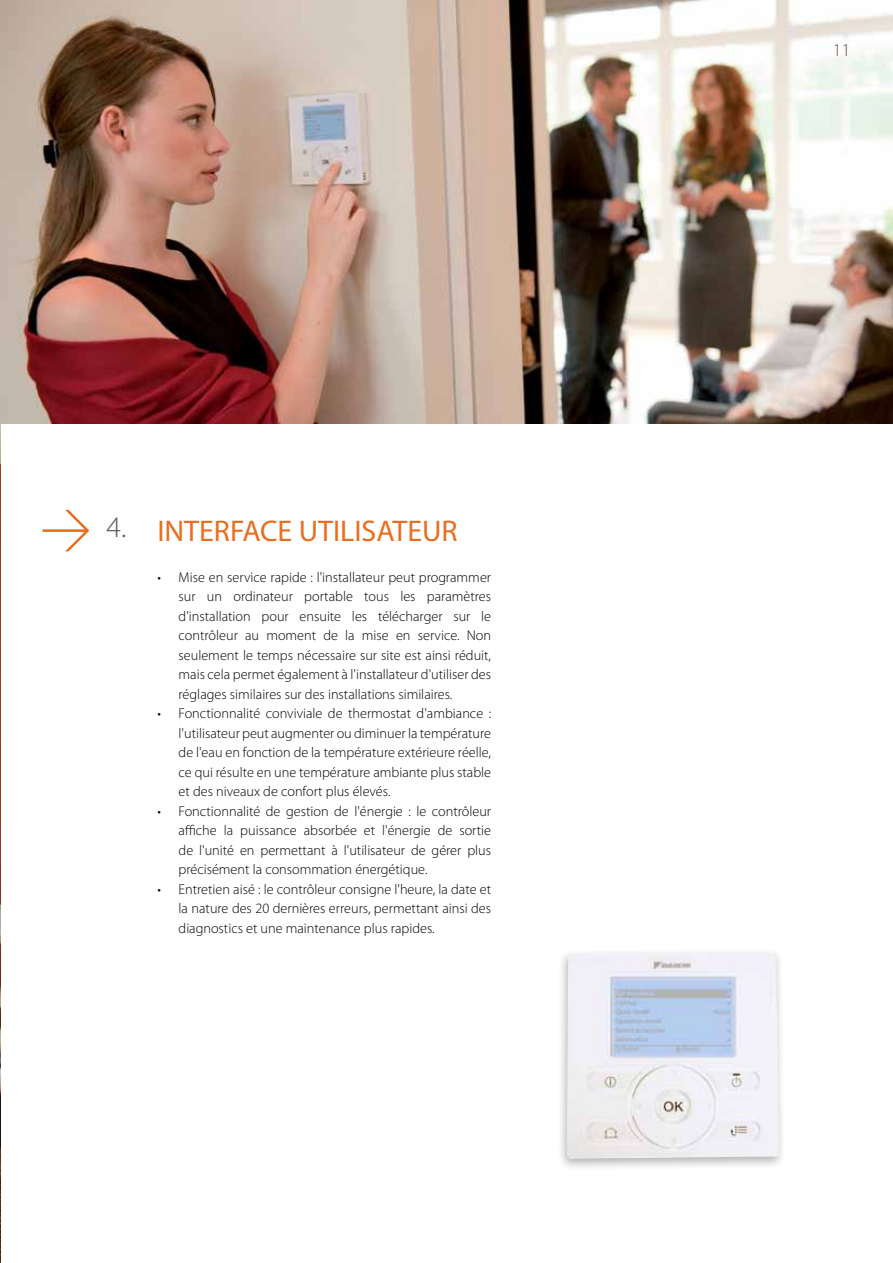
<style>
.page{position:relative;width:893px;height:1263px;background:#fff}
.page>*{position:absolute;margin:0;border:0;box-sizing:border-box;transform-origin:0 0}
.t1{font:30px "Myriad Pro";color:#e96e1f}
.t2{font:300 30px "Myriad Pro";color:#5a5b5d}
.t3{font:300 18px "Myriad Pro";color:#5a5b5d}
.t4{font:300 14.25px/19.5px "Myriad Pro";color:#000;text-align:justify}
</style>
<div class="page">
<img style="left:0;top:0;width:893px;height:424px">
<svg style="left:43px;top:510px;width:46px;height:41px"></svg>
<div style="left:557px;top:947px;width:230px;height:224px;background:#000;opacity:.3"></div>
<img style="left:567px;top:952px;width:212px;height:207px">
<img style="left:0;top:424px;width:1px;height:839px">
<h1 class="t2" style="left:106px;top:509px;width:21px">4.</h1>
<h1 class="t1" style="left:157px;top:512px;width:302px">INTERFACE UTILISATEUR</h1>
<p class="t4" style="left:179px;top:567px;width:314px;text-indent:-21px">• Mise en service rapide : l'installateur peut programmer sur un ordinateur portable tous les paramètres d'installation pour ensuite les télécharger sur le contrôleur au moment de la mise en service. Non seulement le temps nécessaire sur site est ainsi réduit, mais cela permet également à l'installateur d'utiliser des réglages similaires sur des installations similaires.</p>
<p class="t4" style="left:179px;top:703px;width:314px;text-indent:-21px">• Fonctionnalité conviviale de thermostat d'ambiance : l'utilisateur peut augmenter ou diminuer la température de l'eau en fonction de la température extérieure réelle, ce qui résulte en une température ambiante plus stable et des niveaux de confort plus élevés.</p>
<p class="t4" style="left:179px;top:801px;width:314px;text-indent:-21px">• Fonctionnalité de gestion de l'énergie : le contrôleur affiche la puissance absorbée et l'énergie de sortie de l'unité en permettant à l'utilisateur de gérer plus précisément la consommation énergétique.</p>
<p class="t4" style="left:179px;top:879px;width:314px;text-indent:-21px">• Entretien aisé : le contrôleur consigne l'heure, la date et la nature des 20 dernières erreurs, permettant ainsi des diagnostics et une maintenance plus rapides.</p>
<p class="t3" style="left:833px;top:39px;width:19px">11</p>
</div>
